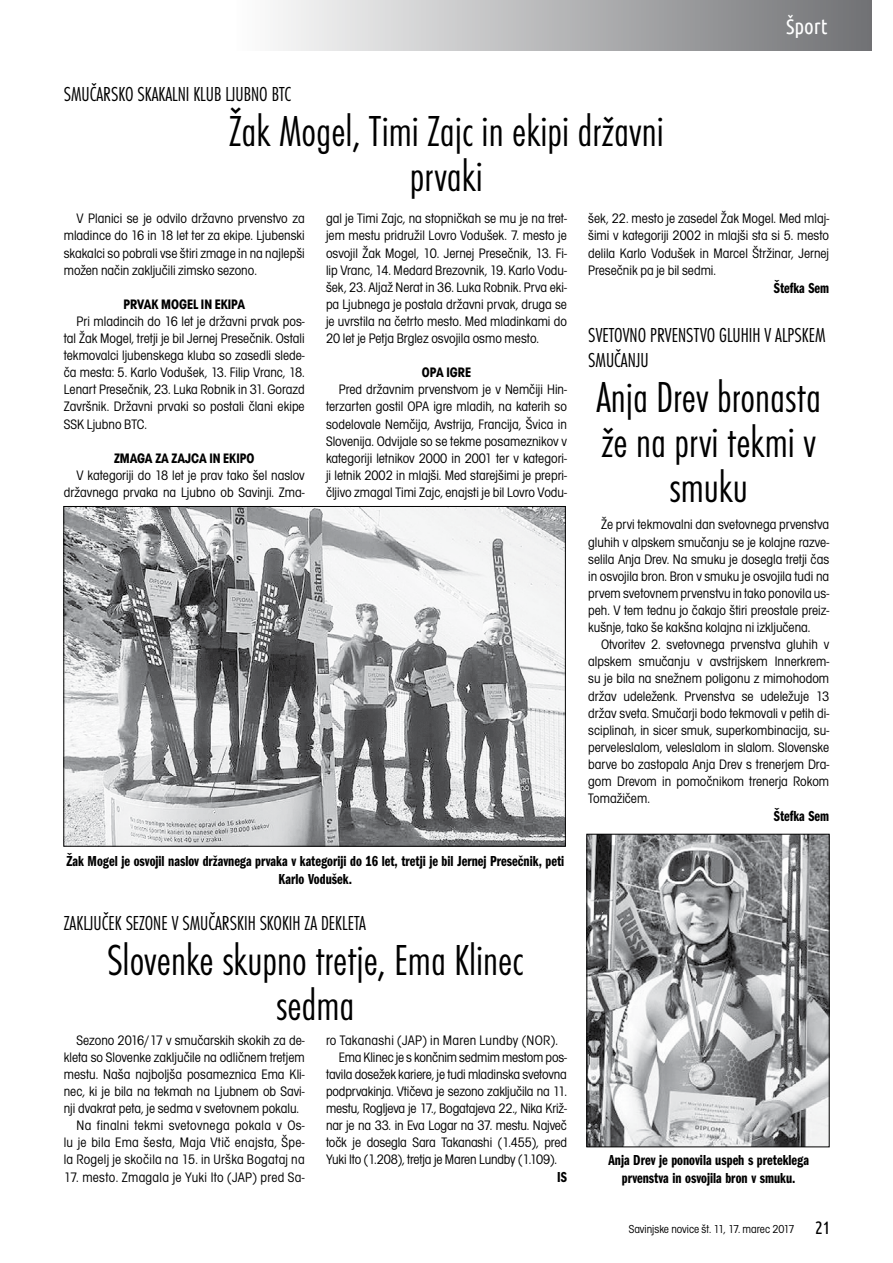
<style>
.page{position:relative;width:893px;height:1263px;background:#fff}
.page>*{position:absolute;margin:0;border:0;box-sizing:border-box;transform-origin:0 0}
.t1{font:45px/45px "Futura TEE Ligh Cond";color:#000;text-align:center}
.t2{font:21px/25.2px "Futura TEE Ligh Cond";color:#000}
.t3{font:21px "Ubuntu Condensed";color:#fff}
.t4{font:15px/18px "Franklin Got Itc TEE Demi Comp";color:#000;text-align:center}
.t5{font:condensed 14.25px/17.1px "Avant Gar Got Itc TEE";color:#000;text-align:justify}
.t6{font:condensed 14.25px "Avant Gar Got Itc TEE";letter-spacing:.02em;color:#000}
.t7{font:700 condensed 14.25px "Avant Gar Got Itc TEE";color:#000}
.t8{font:condensed 12px "Avant Gar Got Itc TEE";color:#000}
.s1{font-family:"Ubuntu Condensed";font-stretch:normal;font-size:18px}
</style>
<div class="page">
<div style="left:237px;top:0;width:656px;height:51px;background:linear-gradient(to right,#fdfdfd,#6c6d70)"></div>
<div style="left:872px;top:0;width:21px;height:140px;background:#fff"></div>
<img style="left:66px;top:508px;width:498px;height:336px">
<img style="left:589px;top:836px;width:238px;height:309px">
<div style="left:587px;top:834px;width:242px;height:313px;border:1px solid #000"></div>
<h2 class="t2" style="left:64px;top:81px;width:229px">SMUČARSKO SKAKALNI KLUB LJUBNO BTC</h2>
<h1 class="t1" style="left:229px;top:108px;width:436px">Žak Mogel, Timi Zajc in ekipi državni prvaki</h1>
<h2 class="t3" style="left:786px;top:13px;width:43px">Šport</h2>
<p class="t5" style="left:64px;top:210px;width:242px;text-indent:13px">V Planici se je odvilo državno prvenstvo za mladince do 16 in 18 let ter za ekipe. Ljubenski skakalci so pobrali vse štiri zmage in na najlepši možen način zaključili zimsko sezono.</p>
<p class="t7" style="left:123px;top:296px;width:123px">PRVAK MOGEL IN EKIPA</p>
<p class="t5" style="left:64px;top:313px;width:242px;text-indent:13px">Pri mladincih do 16 let je državni prvak pos&shy;tal Žak Mogel, tretji je bil Jernej Presečnik. Ostali tekmovalci ljubenskega kluba so zasedli slede&shy;ča mesta: 5. Karlo Vodušek, 13. Filip Vranc, 18.<br>Lenart Presečnik, 23. Luka Robnik in 31. Gorazd Završnik. Državni prvaki so postali člani ekipe SSK Ljubno BTC.</p>
<p class="t7" style="left:114px;top:450px;width:142px">ZMAGA ZA ZAJCA IN EKIPO</p>
<p class="t5" style="left:64px;top:467px;width:242px;text-align:right">V kategoriji do 18 let je prav tako šel naslov državnega prvaka na Ljubno ob Savinji. Zma-</p>
<p class="t5" style="left:326px;top:210px;width:242px">gal je Timi Zajc, na stopničkah se mu je na tret&shy;jem mestu pridružil Lovro Vodušek. 7. mesto je osvojil Žak Mogel, 10. Jernej Presečnik, 13. Fi&shy;lip Vranc, 14. Medard Brezovnik, 19. Karlo Vodu&shy;šek, 23. Aljaž Nerat in 36. Luka Robnik. Prva eki&shy;pa Ljubnega je postala državni prvak, druga se je uvrstila na četrto mesto. Med mladinkami do 20 let je Petja Brglez osvojila osmo mesto.</p>
<p class="t7" style="left:422px;top:364px;width:51px">OPA IGRE</p>
<p class="t5" style="left:326px;top:381px;width:242px;text-indent:13px">Pred državnim prvenstvom je v Nemčiji Hin&shy;terzarten gostil OPA igre mladih, na katerih so sodelovale Nemčija, Avstrija, Francija, Švica in Slovenija. Odvijale so se tekme posameznikov v kategoriji letnikov 2000 in 2001 ter v kategori&shy;ji letnik 2002 in mlajši. Med starejšimi je prepri&shy;čljivo zmagal Timi Zajc, enajsti je bil Lovro Vodu-</p>
<p class="t4" style="left:66px;top:852px;width:499px">Žak Mogel je osvojil naslov državnega prvaka v kategoriji do 16 let, tretji je bil Jernej Presečnik, peti<br>Karlo Vodušek.</p>
<h2 class="t2" style="left:64px;top:910px;width:304px">ZAKLJUČEK SEZONE V SMUČARSKIH SKOKIH ZA DEKLETA</h2>
<h1 class="t1" style="left:107px;top:938px;width:418px">Slovenke skupno tretje, Ema Klinec sedma</h1>
<p class="t5" style="left:77px;top:1032px;width:230px">Sezono 2016/17 v smučarskih skokih za de-</p>
<p class="t5" style="left:64px;top:1049px;width:242px">kleta so Slovenke zaključile na odličnem tretjem</p>
<p class="t5" style="left:64px;top:1066px;width:242px">mestu. Naša najboljša posameznica Ema Kli-</p>
<p class="t5" style="left:64px;top:1083px;width:242px">nec, ki je bila na tekmah na Ljubnem ob Savi-</p>
<p class="t5" style="left:64px;top:1100px;width:237px">nji dvakrat peta, je sedma v svetovnem pokalu.</p>
<p class="t6" style="left:77px;top:1117px;width:230px">Na finalni tekmi svetovnega pokala v Os-</p>
<p class="t6" style="left:64px;top:1135px;width:242px">lu je bila Ema šesta, Maja Vtič enajsta, Špe-</p>
<p class="t6" style="left:64px;top:1152px;width:242px">la Rogelj je skočila na 15. in Urška Bogataj na</p>
<p class="t6" style="left:64px;top:1169px;width:242px">17. mesto. Zmagala je Yuki Ito (JAP) pred Sa-</p>
<p class="t6" style="left:326px;top:1032px;width:234px">ro Takanashi (JAP) in Maren Lundby (NOR).</p>
<p class="t5" style="left:339px;top:1049px;width:230px">Ema Klinec je s končnim sedmim mestom pos-</p>
<p class="t5" style="left:326px;top:1066px;width:242px">tavila dosežek kariere, je tudi mladinska svetovna</p>
<p class="t5" style="left:326px;top:1083px;width:242px">podprvakinja. Vtičeva je sezono zaključila na 11.</p>
<p class="t5" style="left:326px;top:1100px;width:242px">mestu, Rogljeva je 17., Bogatajeva 22., Nika Križ-</p>
<p class="t5" style="left:326px;top:1117px;width:242px">nar je na 33. in Eva Logar na 37. mestu. Največ</p>
<p class="t5" style="left:326px;top:1134px;width:242px">točk je dosegla Sara Takanashi (1.455), pred</p>
<p class="t5" style="left:326px;top:1151px;width:233px">Yuki Ito (1.208), tretja je Maren Lundby (1.109).</p>
<p class="t4" style="left:557px;top:1168px;width:11px">IS</p>
<p class="t5" style="left:588px;top:210px;width:242px">šek, 22. mesto je zasedel Žak Mogel. Med mlaj&shy;šimi v kategoriji 2002 in mlajši sta si 5. mesto delila Karlo Vodušek in Marcel Štržinar, Jernej Presečnik pa je bil sedmi.</p>
<p class="t4" style="left:774px;top:279px;width:57px">Štefka Sem</p>
<h2 class="t2" style="left:588px;top:322px;width:239px">SVETOVNO PRVENSTVO GLUHIH V ALPSKEM<br>SMUČANJU</h2>
<h1 class="t1" style="left:596px;top:375px;width:226px">Anja Drev bronasta že na prvi tekmi v smuku</h1>
<p class="t5" style="left:588px;top:516px;width:242px;text-indent:13px">Že prvi tekmovalni dan svetovnega prvenstva gluhih v alpskem smučanju se je kolajne razve&shy;selila Anja Drev. Na smuku je dosegla tretji čas in osvojila bron. Bron v smuku je osvojila tudi na prvem svetovnem prvenstvu in tako ponovila us&shy;peh. V tem tednu jo čakajo štiri preostale preiz&shy;kušnje, tako še kakšna kolajna ni izključena.</p>
<p class="t5" style="left:588px;top:636px;width:242px;text-indent:13px">Otvoritev 2. svetovnega prvenstva gluhih v alpskem smučanju v avstrijskem Innerkrem&shy;su je bila na snežnem poligonu z mimohodom držav udeleženk. Prvenstva se udeležuje 13 držav sveta. Smučarji bodo tekmovali v petih di&shy;sciplinah, in sicer smuk, superkombinacija, su&shy;perveleslalom, veleslalom in slalom. Slovenske barve bo zastopala Anja Drev s trenerjem Dra&shy;gom Drevom in pomočnikom trenerja Rokom Tomažičem.</p>
<p class="t4" style="left:774px;top:807px;width:57px">Štefka Sem</p>
<p class="t4" style="left:608px;top:1151px;width:202px">Anja Drev je ponovila uspeh s preteklega prvenstva in osvojila bron v smuku.</p>
<p class="t8" style="left:629px;top:1222px;width:203px">Savinjske novice št. 11, 17. marec 2017 <span class="s1">21</span></p>
</div>
